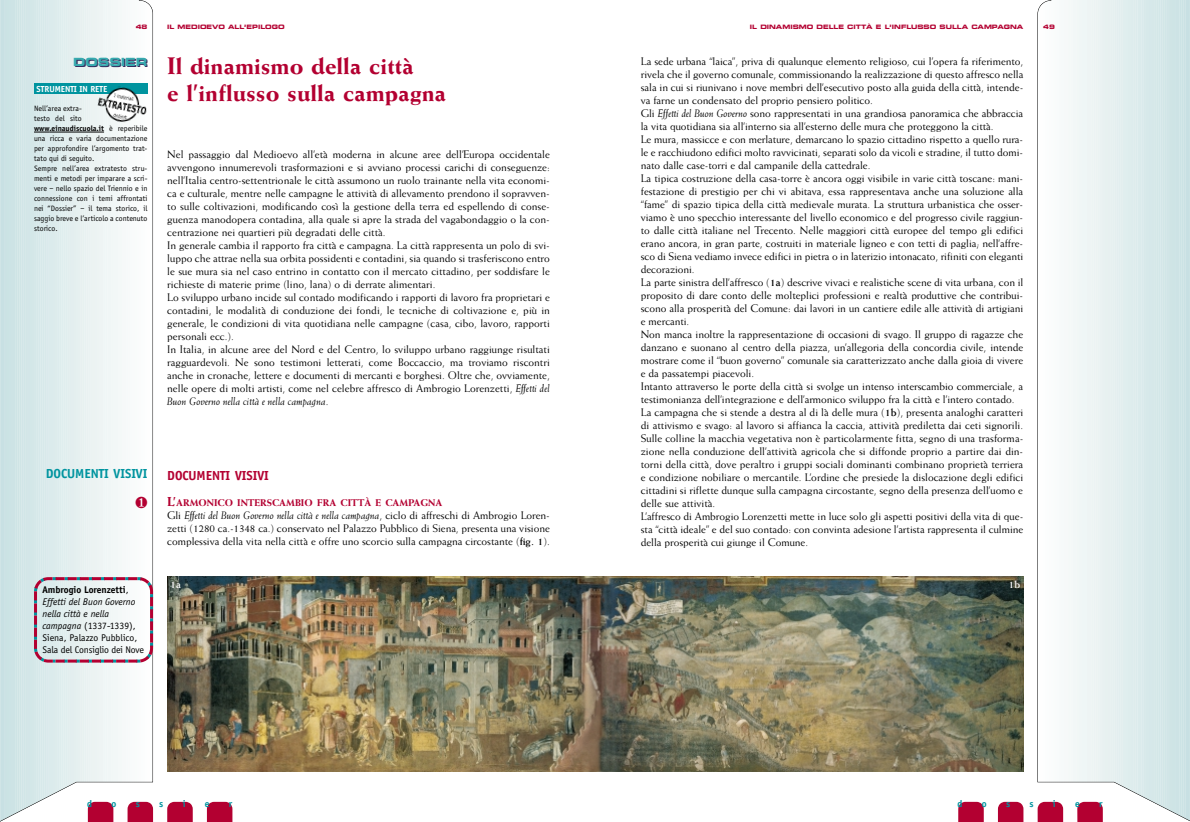
<style>
.page{position:relative;width:1190px;height:822px;background:#fff}
.page>*{position:absolute;margin:0;border:0;box-sizing:border-box;transform-origin:0 0}
.t1{font:800 24px/27px "Weiss";color:#b30031}
.t2{font:700 13.5px "Officina Sans";color:#b30031}
.t3{font:700 13.5px "Officina Sans";color:#00949f}
.t4{font:700 expanded 11.2px "Square 721";color:#372d5f}
.t5{font:700 expanded 11.2px "Square 721";color:#37aaaf}
.t6{font:11px/13px "Weiss";letter-spacing:-.005em;color:#000}
.t7{font:700 11px "Weiss";color:#fff}
.t8{font:10px/12px "Officina Sans";color:#000}
.t9{font:700 10px "Officina Sans";color:#00949f}
.t10{font:800 9.8px "Weiss";color:#b30031}
.t11{font:700 9px "Officina Sans";color:#fff}
.t12{font:8px/10px "Officina Sans";color:#000}
.t13{font:700 expanded 6px "Square 721";color:#b30031}
.s1{font-weight:700}
.s2{font-style:italic}
.s3{font-size:13px}
</style>
<div class="page">
<svg style="left:1037px;top:0;width:153px;height:822px"></svg>
<svg style="left:958px;top:802px;width:26px;height:20px"></svg>
<svg style="left:998px;top:802px;width:25px;height:20px"></svg>
<svg style="left:1038px;top:802px;width:25px;height:20px"></svg>
<svg style="left:1077px;top:802px;width:26px;height:20px"></svg>
<svg style="left:0;top:0;width:153px;height:822px"></svg>
<svg style="left:88px;top:802px;width:25px;height:20px"></svg>
<svg style="left:128px;top:802px;width:25px;height:20px"></svg>
<svg style="left:167px;top:802px;width:26px;height:20px"></svg>
<svg style="left:207px;top:802px;width:25px;height:20px"></svg>
<img style="left:167px;top:577px;width:856px;height:194px">
<svg style="left:33px;top:576px;width:121px;height:88px"></svg>
<div style="left:34px;top:84px;width:113px;height:10px;background:#00949f"></div>
<svg style="left:34px;top:132px;width:15px;height:1px"></svg>
<hr style="left:49px;top:132px;width:55px;height:1px;background:#000">
<img style="left:94px;top:86px;width:54px;height:37px">
<svg style="left:136px;top:497px;width:11px;height:11px"></svg>
<p class="t13" style="left:136px;top:25px;width:13px">48</p>
<p class="t13" style="left:167px;top:25px;width:119px">IL MEDIOEVO ALL’EPILOGO</p>
<p class="t13" style="left:750px;top:25px;width:275px">IL DINAMISMO DELLE CITTÀ E L’INFLUSSO SULLA CAMPAGNA</p>
<p class="t13" style="left:1043px;top:25px;width:13px">49</p>
<p class="t5" style="left:98px;top:58px;width:13px">S</p>
<p class="t5" style="left:136px;top:58px;width:13px">R</p>
<p class="t4" style="left:74px;top:59px;width:76px">DOSSIER</p>
<p class="t12" style="left:34px;top:104px;width:115px">Nell’area extra-<br>testo del sito <span class="s1">www.einaudiscuola.it</span> è reperibile una ricca e varia documentazione per approfondire l’argomento trat&shy;tato qui di seguito.<br>Sempre nell’area extratesto stru&shy;menti e metodi per imparare a scri&shy;vere – nello spazio del Triennio e in connessione con i temi affrontati nei “Dossier” – il tema storico, il saggio breve e l’articolo a contenuto storico.</p>
<p class="t11" style="left:36px;top:85px;width:72px">STRUMENTI IN RETE</p>
<h1 class="t1" style="left:167px;top:54px;width:280px">Il dinamismo della città<br>e l’influsso sulla campagna</h1>
<p class="t6" style="left:167px;top:149px;width:384px">Nel passaggio dal Medioevo all’età moderna in alcune aree dell’Europa occidentale avvengono innumerevoli trasformazioni e si avviano processi carichi di conseguenze: nell’Italia centro-settentrionale le città assumono un ruolo trainante nella vita economi&shy;ca e culturale, mentre nelle campagne le attività di allevamento prendono il sopravven&shy;to sulle coltivazioni, modificando così la gestione della terra ed espellendo di conse&shy;guenza manodopera contadina, alla quale si apre la strada del vagabondaggio o la con&shy;centrazione nei quartieri più degradati delle città.<br>In generale cambia il rapporto fra città e campagna. La città rappresenta un polo di svi&shy;luppo che attrae nella sua orbita possidenti e contadini, sia quando si trasferiscono entro le sue mura sia nel caso entrino in contatto con il mercato cittadino, per soddisfare le richieste di materie prime (lino, lana) o di derrate alimentari.<br>Lo sviluppo urbano incide sul contado modificando i rapporti di lavoro fra proprietari e contadini, le modalità di conduzione dei fondi, le tecniche di coltivazione e, più in generale, le condizioni di vita quotidiana nelle campagne (casa, cibo, lavoro, rapporti personali ecc.).<br>In Italia, in alcune aree del Nord e del Centro, lo sviluppo urbano raggiunge risultati ragguardevoli. Ne sono testimoni letterati, come Boccaccio, ma troviamo riscontri anche in cronache, lettere e documenti di mercanti e borghesi. Oltre che, ovviamente, nelle opere di molti artisti, come nel celebre affresco di Ambrogio Lorenzetti, <span class="s2">Effetti del Buon Governo nella città e nella campagna</span>.</p>
<p class="t3" style="left:46px;top:469px;width:103px">DOCUMENTI VISIVI</p>
<p class="t2" style="left:167px;top:470px;width:103px">DOCUMENTI VISIVI</p>
<p class="t10" style="left:167px;top:499px;width:277px"><span class="s3">L’</span>ARMONICO INTERSCAMBIO FRA CITTÀ E CAMPAGNA</p>
<p class="t6" style="left:167px;top:510px;width:384px;text-align:justify">Gli <span class="s2">Effetti del Buon Governo nella città e nella campagna</span>, ciclo di affreschi di Ambrogio Loren&shy;zetti (1280 ca.-1348 ca.) conservato nel Palazzo Pubblico di Siena, presenta una visione complessiva della vita nella città e offre uno scorcio sulla campagna circostante (<span class="s1">fig. 1</span>).</p>
<p class="t6" style="left:641px;top:55px;width:384px">La sede urbana “laica”, priva di qualunque elemento religioso, cui l’opera fa riferimento, rivela che il governo comunale, commissionando la realizzazione di questo affresco nella sala in cui si riunivano i nove membri dell’esecutivo posto alla guida della città, intende&shy;va farne un condensato del proprio pensiero politico.<br>Gli <span class="s2">Effetti del Buon Governo</span> sono rappresentati in una grandiosa panoramica che abbraccia la vita quotidiana sia all’interno sia all’esterno delle mura che proteggono la città.<br>Le mura, massicce e con merlature, demarcano lo spazio cittadino rispetto a quello rura&shy;le e racchiudono edifici molto ravvicinati, separati solo da vicoli e stradine, il tutto domi&shy;nato dalle case-torri e dal campanile della cattedrale.<br>La tipica costruzione della casa-torre è ancora oggi visibile in varie città toscane: mani&shy;festazione di prestigio per chi vi abitava, essa rappresentava anche una soluzione alla “fame” di spazio tipica della città medievale murata. La struttura urbanistica che osser&shy;viamo è uno specchio interessante del livello economico e del progresso civile raggiun&shy;to dalle città italiane nel Trecento. Nelle maggiori città europee del tempo gli edifici erano ancora, in gran parte, costruiti in materiale ligneo e con tetti di paglia; nell’affre&shy;sco di Siena vediamo invece edifici in pietra o in laterizio intonacato, rifiniti con eleganti decorazioni.<br>La parte sinistra dell’affresco (<span class="s1">1a</span>) descrive vivaci e realistiche scene di vita urbana, con il proposito di dare conto delle molteplici professioni e realtà produttive che contribui&shy;scono alla prosperità del Comune: dai lavori in un cantiere edile alle attività di artigiani e mercanti.<br>Non manca inoltre la rappresentazione di occasioni di svago. Il gruppo di ragazze che danzano e suonano al centro della piazza, un’allegoria della concordia civile, intende mostrare come il “buon governo” comunale sia caratterizzato anche dalla gioia di vivere e da passatempi piacevoli.<br>Intanto attraverso le porte della città si svolge un intenso interscambio commerciale, a testimonianza dell’integrazione e dell’armonico sviluppo fra la città e l’intero contado.<br>La campagna che si stende a destra al di là delle mura (<span class="s1">1b</span>), presenta analoghi caratteri di attivismo e svago: al lavoro si affianca la caccia, attività prediletta dai ceti signorili.<br>Sulle colline la macchia vegetativa non è particolarmente fitta, segno di una trasforma&shy;zione nella conduzione dell’attività agricola che si diffonde proprio a partire dai din&shy;torni della città, dove peraltro i gruppi sociali dominanti combinano proprietà terriera e condizione nobiliare o mercantile. L’ordine che presiede la dislocazione degli edifici cittadini si riflette dunque sulla campagna circostante, segno della presenza dell’uomo e delle sue attività.<br>L’affresco di Ambrogio Lorenzetti mette in luce solo gli aspetti positivi della vita di que&shy;sta “città ideale” e del suo contado: con convinta adesione l’artista rappresenta il culmine della prosperità cui giunge il Comune.</p>
<p class="t8" style="left:43px;top:584px;width:103px"><span class="s1">Ambrogio Lorenzetti</span>,<br><span class="s2">Effetti del Buon Governo nella città e nella campagna</span> (1337-1339),<br>Siena, Palazzo Pubblico,<br>Sala del Consiglio dei Nove</p>
<p class="t7" style="left:170px;top:580px;width:12px">1a</p>
<p class="t7" style="left:1008px;top:580px;width:13px">1b</p>
<p class="t9" style="left:87px;top:800px;width:7px">d</p>
<p class="t9" style="left:112px;top:800px;width:6px">o</p>
<p class="t9" style="left:136px;top:800px;width:6px">s</p>
<p class="t9" style="left:159px;top:800px;width:6px">s</p>
<p class="t9" style="left:183px;top:800px;width:4px">i</p>
<p class="t9" style="left:205px;top:800px;width:6px">e</p>
<p class="t9" style="left:229px;top:800px;width:5px">r</p>
<p class="t9" style="left:957px;top:800px;width:7px">d</p>
<p class="t9" style="left:982px;top:800px;width:6px">o</p>
<p class="t9" style="left:1006px;top:800px;width:6px">s</p>
<p class="t9" style="left:1029px;top:800px;width:6px">s</p>
<p class="t9" style="left:1053px;top:800px;width:4px">i</p>
<p class="t9" style="left:1075px;top:800px;width:6px">e</p>
<p class="t9" style="left:1099px;top:800px;width:5px">r</p>
</div>
